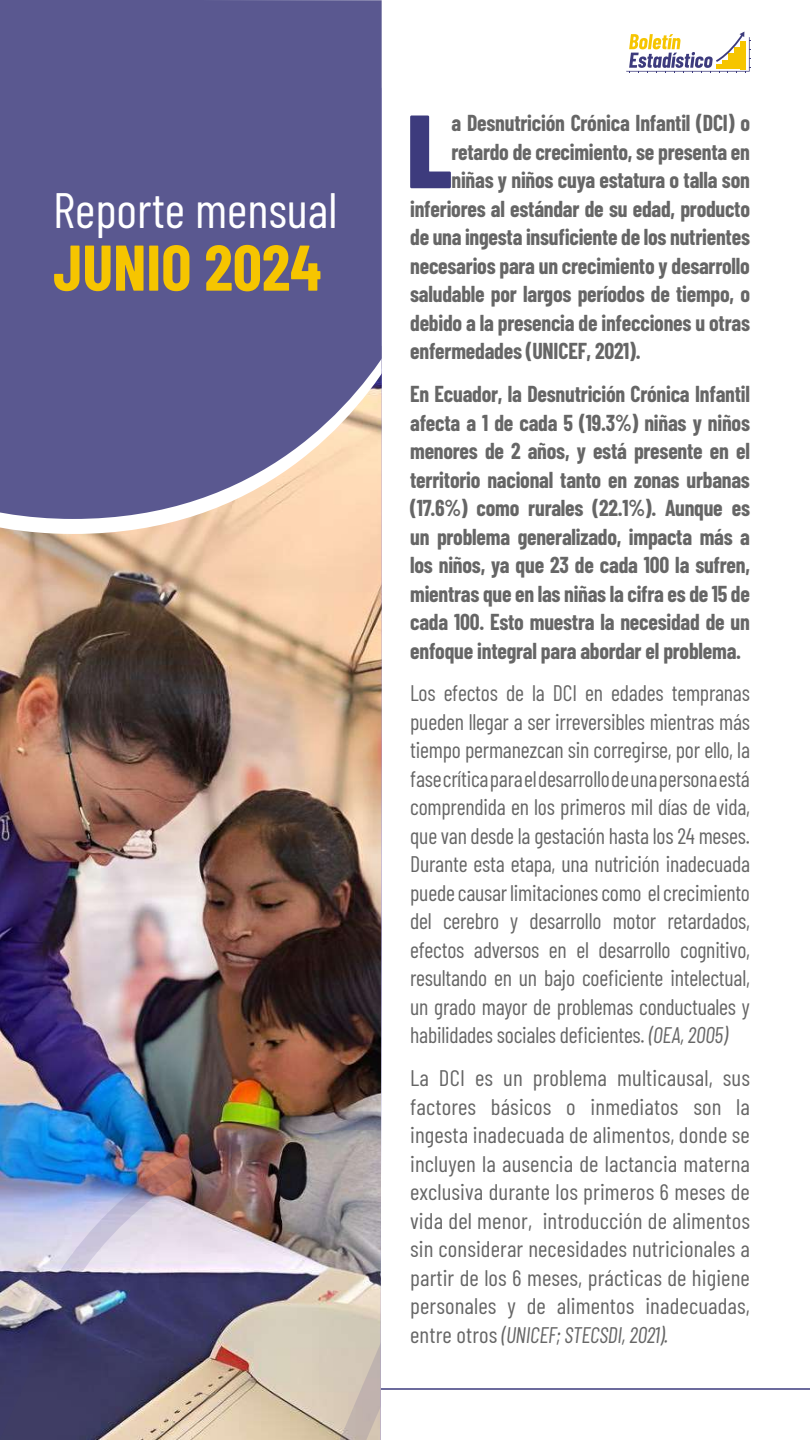
<style>
.page{position:relative;width:810px;height:1440px;background:#fff}
.page>*{position:absolute;margin:0;border:0;box-sizing:border-box;transform-origin:0 0}
.t1{font:900 103.95px "Barlow Condensed";color:#3d3b7d}
.t2{font:700 64.43px "Barlow Condensed";color:#f6c500}
.t3{font:49.57px "Barlow Condensed";color:#fff}
.t4{font:22.5px/28.5px "Barlow Condensed";letter-spacing:-.005em;color:#666;text-align:justify}
.t5{font:700 22.5px/28.5px "Barlow Condensed";letter-spacing:-.01em;color:#666;text-align:justify}
.s1{font-style:italic}
</style>
<div class="page">
<hr style="left:0;top:1388px;width:810px;height:2px;background:#3d3b7d">
<svg style="left:626px;top:32px;width:125px;height:41px"></svg>
<img style="left:0;top:534px;width:382px;height:577px">
<img style="left:0;top:1111px;width:382px;height:329px">
<svg style="left:0;top:519px;width:382px;height:15px"></svg>
<svg style="left:0;top:0;width:382px;height:519px;background:#656293"></svg>
<h3 class="t3" style="left:53px;top:175px;width:286px">Reporte mensual</h3>
<h2 class="t2" style="left:53px;top:222px;width:270px">JUNIO 2024</h2>
<h1 class="t1" style="left:408px;top:77px;width:46px">L</h1>
<p class="t5" style="left:452px;top:108px;width:300px">a Desnutrición Crónica Infantil (DCI) o</p>
<p class="t5" style="left:452px;top:136px;width:300px">retardo de crecimiento, se presenta en</p>
<p class="t5" style="left:452px;top:165px;width:300px">niñas y niños cuya estatura o talla son</p>
<p class="t5" style="left:410px;top:193px;width:341px">inferiores al estándar de su edad, producto</p>
<p class="t5" style="left:410px;top:222px;width:341px">de una ingesta insuficiente de los nutrientes</p>
<p class="t5" style="left:410px;top:250px;width:341px">necesarios para un crecimiento y desarrollo</p>
<p class="t5" style="left:410px;top:279px;width:341px">saludable por largos períodos de tiempo, o</p>
<p class="t5" style="left:410px;top:307px;width:341px">debido a la presencia de infecciones u otras</p>
<p class="t5" style="left:410px;top:336px;width:232px">enfermedades (UNICEF, 2021).</p>
<p class="t5" style="left:410px;top:378px;width:341px">En Ecuador, la Desnutrición Crónica Infantil afecta a 1 de cada 5 (19.3%) niñas y niños menores de 2 años, y está presente en el territorio nacional tanto en zonas urbanas (17.6%) como rurales (22.1%). Aunque es un problema generalizado, impacta más a los niños, ya que 23 de cada 100 la sufren, mientras que en las niñas la cifra es de 15 de cada 100. Esto muestra la necesidad de un enfoque integral para abordar el problema.</p>
<p class="t4" style="left:410px;top:677px;width:341px">Los efectos de la DCI en edades tempranas pueden llegar a ser irreversibles mientras más tiempo permanezcan sin corregirse, por ello, la fase crítica para el desarrollo de una persona está comprendida en los primeros mil días de vida, que van desde la gestación hasta los 24 meses.<br>Durante esta etapa, una nutrición inadecuada puede causar limitaciones como el crecimiento del cerebro y desarrollo motor retardados, efectos adversos en el desarrollo cognitivo, resultando en un bajo coeficiente intelectual, un grado mayor de problemas conductuales y habilidades sociales deficientes. <span class="s1">(OEA, 2005)</span></p>
<p class="t4" style="left:410px;top:1062px;width:341px">La DCI es un problema multicausal, sus factores básicos o inmediatos son la ingesta inadecuada de alimentos, donde se incluyen la ausencia de lactancia materna exclusiva durante los primeros 6 meses de vida del menor, introducción de alimentos sin considerar necesidades nutricionales a partir de los 6 meses, prácticas de higiene personales y de alimentos inadecuadas, entre otros <span class="s1">(UNICEF; STECSDI, 2021).</span></p>
</div>
